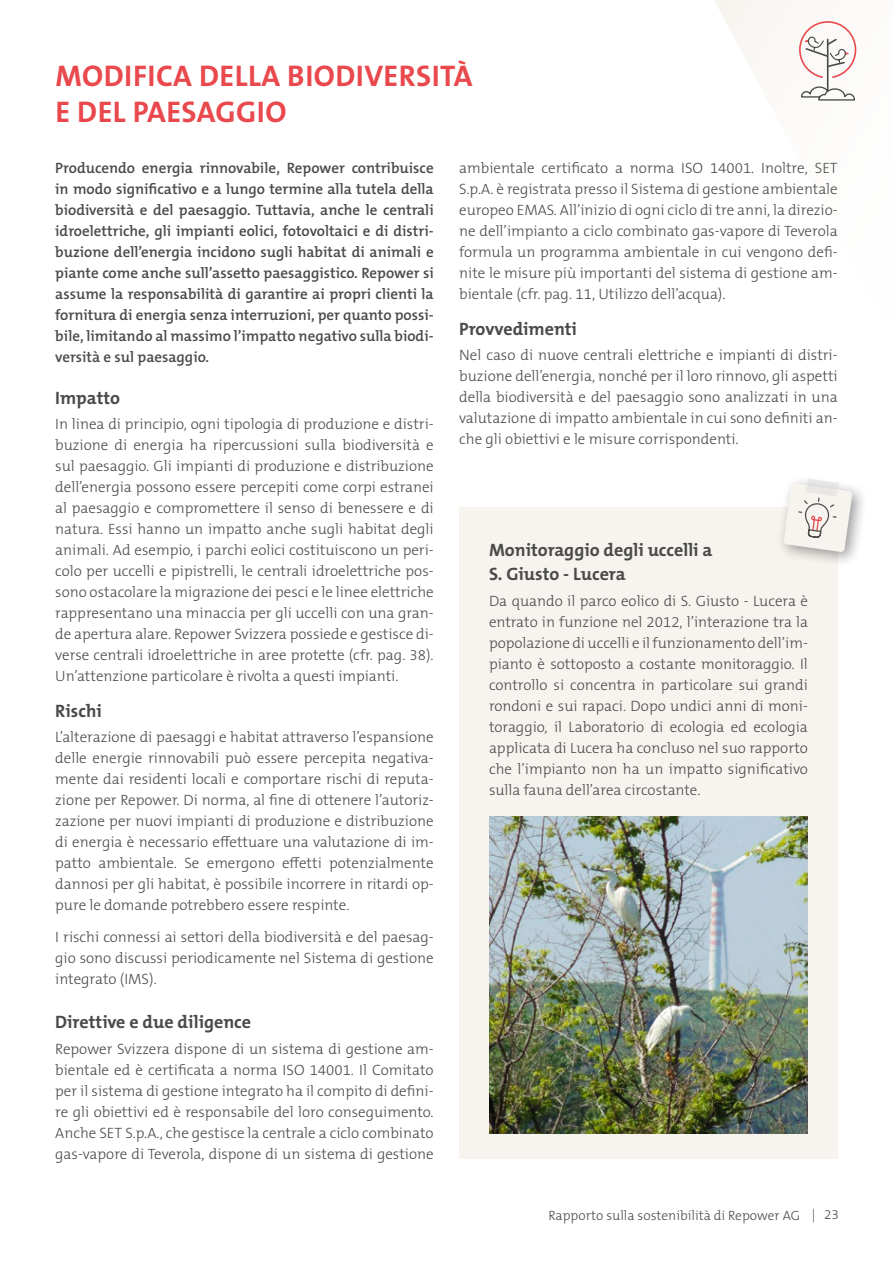
<style>
.page{position:relative;width:893px;height:1263px;background:#fff}
.page>*{position:absolute;margin:0;border:0;box-sizing:border-box;transform-origin:0 0}
.t1{font:700 30px/36px "The Mix B W7";letter-spacing:.015em;color:#e9484d}
.t2{font:700 18px/24px "The Mix B W7";color:#4a4a49}
.t3{font:300 15px/21px "The Mix B W3";color:#4a4a49;text-align:justify}
.t4{font:600 15px/21px "The Mix B W6";color:#4a4a49;text-align:justify}
.t5{font:300 13.5px "The Mix B W3";color:#4a4a49}
</style>
<div class="page">
<div style="left:459px;top:507px;width:379px;height:652px;background:#f7f4ef"></div>
<svg style="left:715px;top:0;width:114px;height:86px;fill:#faf8f5"></svg>
<div style="left:776px;top:475px;width:92px;height:93px;background:#000;opacity:.4"></div>
<svg style="left:783px;top:478px;width:69px;height:74px"></svg>
<svg style="left:801px;top:86px;width:55px;height:15px"></svg>
<hr style="left:827px;top:39px;width:1px;height:51px;background:#4a4a49">
<svg style="left:798px;top:20px;width:59px;height:59px"></svg>
<img style="left:489px;top:816px;width:318px;height:317px">
<h1 class="t1" style="left:55px;top:58px;width:419px">MODIFICA DELLA BIODIVERSITÀ<br>E DEL PAESAGGIO</h1>
<p class="t4" style="left:55px;top:157px;width:380px">Producendo energia rinnovabile, Repower contribuisce in modo significativo e a lungo termine alla tutela della biodiversità e del paesaggio. Tuttavia, anche le centrali idroelettriche, gli impianti eolici, fotovoltaici e di distri&shy;buzione dell’energia incidono sugli habitat di animali e piante come anche sull’assetto paesaggistico. Repower si assume la responsabilità di garantire ai propri clienti la fornitura di energia senza interruzioni, per quanto possi&shy;bile, limitando al massimo l’impatto negativo sulla biodi&shy;versità e sul paesaggio.</p>
<p class="t2" style="left:55px;top:386px;width:66px">Impatto</p>
<p class="t3" style="left:55px;top:414px;width:380px">In linea di principio, ogni tipologia di produzione e distri&shy;buzione di energia ha ripercussioni sulla biodiversità e sul paesaggio. Gli impianti di produzione e distribuzione dell’energia possono essere percepiti come corpi estranei al paesaggio e compromettere il senso di benessere e di natura. Essi hanno un impatto anche sugli habitat degli animali. Ad esempio, i parchi eolici costituiscono un peri&shy;colo per uccelli e pipistrelli, le centrali idroelettriche pos&shy;sono ostacolare la migrazione dei pesci e le linee elettriche rappresentano una minaccia per gli uccelli con una gran&shy;de apertura alare. Repower Svizzera possiede e gestisce di&shy;verse centrali idroelettriche in aree protette (cfr. pag. 38).<br>Un’attenzione particolare è rivolta a questi impianti.</p>
<p class="t2" style="left:55px;top:699px;width:48px">Rischi</p>
<p class="t3" style="left:55px;top:727px;width:380px">L’alterazione di paesaggi e habitat attraverso l’espansione delle energie rinnovabili può essere percepita negativa&shy;mente dai residenti locali e comportare rischi di reputa&shy;zione per Repower. Di norma, al fine di ottenere l’autoriz&shy;zazione per nuovi impianti di produzione e distribuzione di energia è necessario effettuare una valutazione di im&shy;patto ambientale. Se emergono effetti potenzialmente dannosi per gli habitat, è possibile incorrere in ritardi op&shy;pure le domande potrebbero essere respinte.</p>
<p class="t3" style="left:55px;top:926px;width:380px">I rischi connessi ai settori della biodiversità e del paesag&shy;gio sono discussi periodicamente nel Sistema di gestione integrato (IMS).</p>
<p class="t2" style="left:55px;top:1010px;width:197px">Direttive e due diligence</p>
<p class="t3" style="left:55px;top:1038px;width:380px">Repower Svizzera dispone di un sistema di gestione am&shy;bientale ed è certificata a norma ISO 14001. Il Comitato per il sistema di gestione integrato ha il compito di defini&shy;re gli obiettivi ed è responsabile del loro conseguimento.<br>Anche SET S.p.A., che gestisce la centrale a ciclo combinato gas-vapore di Teverola, dispone di un sistema di gestione</p>
<p class="t3" style="left:459px;top:157px;width:380px">ambientale certificato a norma ISO 14001. Inoltre, SET S.p.A. è registrata presso il Sistema di gestione ambientale europeo EMAS. All’inizio di ogni ciclo di tre anni, la direzio&shy;ne dell’impianto a ciclo combinato gas-vapore di Teverola formula un programma ambientale in cui vengono defi&shy;nite le misure più importanti del sistema di gestione am&shy;bientale (cfr. pag. 11, Utilizzo dell’acqua).</p>
<p class="t2" style="left:459px;top:317px;width:119px">Provvedimenti</p>
<p class="t3" style="left:459px;top:344px;width:380px">Nel caso di nuove centrali elettriche e impianti di distri&shy;buzione dell’energia, nonché per il loro rinnovo, gli aspetti della biodiversità e del paesaggio sono analizzati in una valutazione di impatto ambientale in cui sono definiti an&shy;che gli obiettivi e le misure corrispondenti.</p>
<p class="t2" style="left:489px;top:538px;width:225px">Monitoraggio degli uccelli a<br>S. Giusto - Lucera</p>
<p class="t3" style="left:489px;top:590px;width:320px">Da quando il parco eolico di S. Giusto - Lucera è entrato in funzione nel 2012, l’interazione tra la popolazione di uccelli e il funzionamento dell’im&shy;pianto è sottoposto a costante monitoraggio. Il controllo si concentra in particolare sui grandi rondoni e sui rapaci. Dopo undici anni di moni&shy;toraggio, il Laboratorio di ecologia ed ecologia applicata di Lucera ha concluso nel suo rapporto che l’impianto non ha un impatto significativo sulla fauna dell’area circostante.</p>
<p class="t5" style="left:548px;top:1207px;width:292px">Rapporto sulla sostenibilità di Repower AG | 23</p>
</div>
